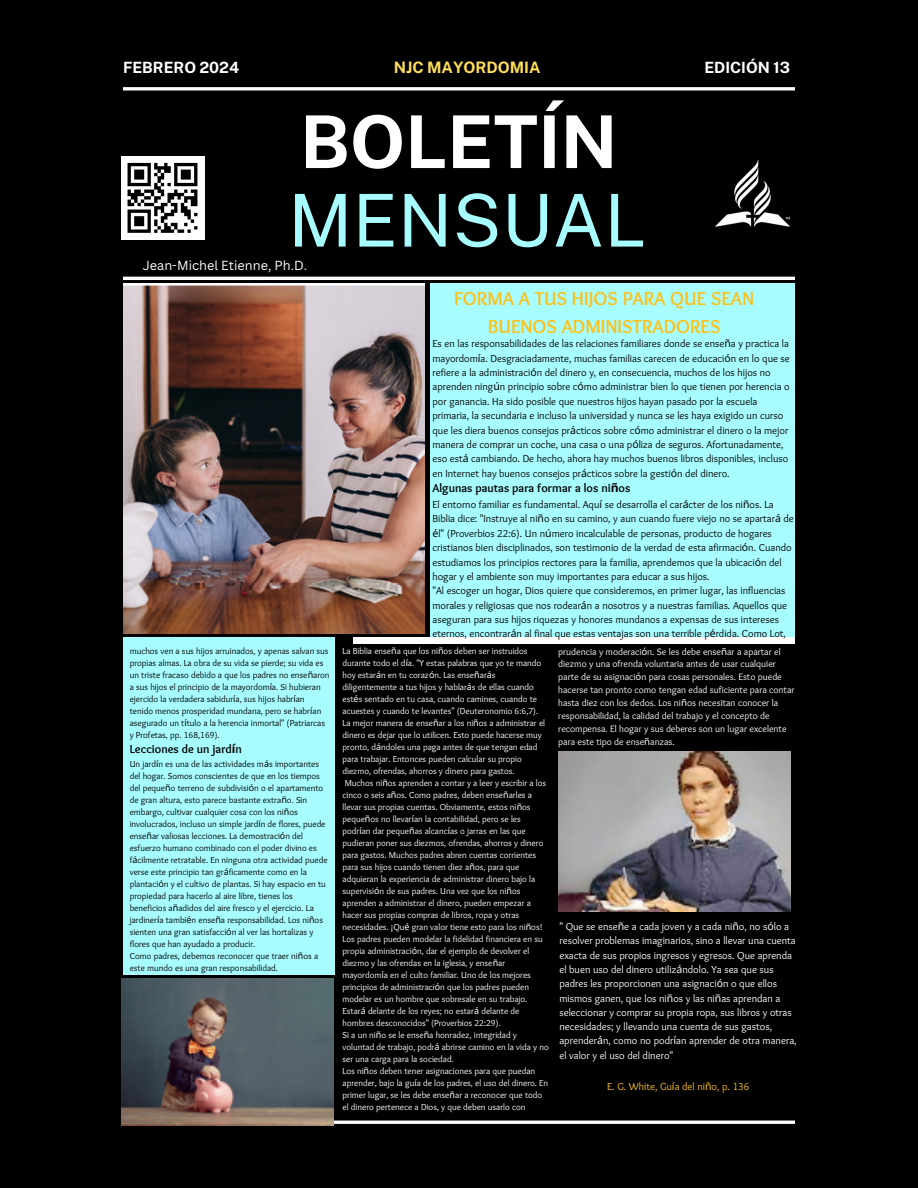
<style>
.page{position:relative;width:918px;height:1188px;background:#000}
.page>*{position:absolute;margin:0;border:0;box-sizing:border-box;transform-origin:0 0}
.t1{font:700 72.9px "Public Sans";color:#fff}
.t2{font:72.9px "Public Sans";color:#a7fcff}
.t3{font:700 19.5px/28.2px "Sukar";color:#fcc119;text-align:center}
.t4{font:700 15.75px "Public Sans";color:#ffde59}
.t5{font:700 15.45px "Public Sans";color:#fff}
.t6{font:12.75px "Canva Sans";color:#fff}
.t7{font:700 12px "Sukar";color:#000}
.t8{font:10.5px/14.4px "Sukar";color:#000}
.t9{font:10.5px/14.2px "Sukar";color:#fff}
.t10{font:10.5px "Sukar";color:#fcc119}
.t11{font:9.6px/12.9px "Sukar";color:#fff}
.t12{font:9px/12px "Sukar";color:#fff}
.t13{font:9px/12px "Sukar";color:#000}
.s1{color:#000}
.s2{font-family:"Noto Sans"}
</style>
<div class="page">
<hr style="left:123px;top:87px;width:672px;height:3px;background:#fff">
<hr style="left:123px;top:277px;width:672px;height:3px;background:#fff">
<img style="left:123px;top:283px;width:302px;height:350px">
<div style="left:430px;top:283px;width:365px;height:354px;background:#a7fcff"></div>
<div style="left:354px;top:637px;width:441px;height:6px;background:#fff"></div>
<div style="left:123px;top:637px;width:212px;height:338px;background:#a7fcff"></div>
<hr style="left:123px;top:1121px;width:672px;height:3px;background:#fff">
<div style="left:121px;top:156px;width:83px;height:83px;background:#fff"></div>
<svg style="left:128px;top:163px;width:69px;height:70px"></svg>
<img style="left:715px;top:159px;width:75px;height:68px">
<img style="left:558px;top:752px;width:232px;height:159px">
<img style="left:122px;top:978px;width:211px;height:147px">
<h2 class="t5" style="left:123px;top:59px;width:118px">FEBRERO 2024</h2>
<p class="t4" style="left:394px;top:58px;width:148px">NJC MAYORDOMIA</p>
<h5 class="t5" style="left:704px;top:59px;width:87px">EDICIÓN 13</h5>
<h1 class="t1" style="left:300px;top:99px;width:319px">BOLETÍN</h1>
<p class="t2" style="left:288px;top:177px;width:360px">MENSUAL</p>
<h6 class="t6" style="left:143px;top:256px;width:171px">Jean-Michel Etienne, Ph.D.<span class="s1">t</span></h6>
<p class="t13" style="left:130px;top:646px;width:201px">muchos ven a sus hijos arruinados, y apenas salvan sus propias almas. La obra de su vida se pierde; su vida es un triste fracaso debido a que los padres no ense<span class="s2">ñ</span>aron a sus hijos el principio de la mayordom<span class="s2">í</span>a. Si hubieran ejercido la verdadera sabidur<span class="s2">í</span>a, sus hijos habr<span class="s2">í</span>an tenido menos prosperidad mundana, pero se habr<span class="s2">í</span>an asegurado un t<span class="s2">í</span>tulo a la herencia inmortal" (Patriarcas y Profetas, pp. 168,169).</p>
<p class="t7" style="left:130px;top:742px;width:114px">Lecciones de un jard<span class="s2">í</span>n</p>
<p class="t13" style="left:130px;top:759px;width:199px">Un jard<span class="s2">í</span>n es una de las actividades m<span class="s2">á</span>s importantes del hogar. Somos conscientes de que en los tiempos del peque<span class="s2">ñ</span>o terreno de subdivisi<span class="s2">ó</span>n o el apartamento de gran altura, esto parece bastante extra<span class="s2">ñ</span>o. Sin embargo, cultivar cualquier cosa con los ni<span class="s2">ñ</span>os involucrados, incluso un simple jard<span class="s2">í</span>n de flores, puede ense<span class="s2">ñ</span>ar valiosas lecciones. La demostraci<span class="s2">ó</span>n del esfuerzo humano combinado con el poder divino es f<span class="s2">á</span>cilmente retratable. En ninguna otra actividad puede verse este principio tan gr<span class="s2">á</span>ficamente como en la plantaci<span class="s2">ó</span>n y el cultivo de plantas. Si hay espacio en tu propiedad para hacerlo al aire libre, tienes los beneficios a<span class="s2">ñ</span>adidos del aire fresco y el ejercicio. La jardiner<span class="s2">í</span>a tambi<span class="s2">é</span>n ense<span class="s2">ñ</span>a responsabilidad. Los ni<span class="s2">ñ</span>os sienten una gran satisfacci<span class="s2">ó</span>n al ver las hortalizas y flores que han ayudado a producir.</p>
<p class="t13" style="left:130px;top:951px;width:190px">Como padres, debemos reconocer que traer ni<span class="s2">ñ</span>os a este mundo es una gran responsabilidad.</p>
<h3 class="t3" style="left:454px;top:286px;width:302px">FORMA A TUS HIJOS PARA QUE SEAN<br>BUENOS ADMINISTRADORES</h3>
<h6 class="t8" style="left:433px;top:337px;width:359px">Es en las responsabilidades de las relaciones familiares donde se ense<span class="s2">ñ</span>a y practica la mayordom<span class="s2">í</span>a. Desgraciadamente, muchas familias carecen de educaci<span class="s2">ó</span>n en lo que se refiere a la administraci<span class="s2">ó</span>n del dinero y, en consecuencia, muchos de los hijos no aprenden ning<span class="s2">ú</span>n principio sobre c<span class="s2">ó</span>mo administrar bien lo que tienen por herencia o por ganancia. Ha sido posible que nuestros hijos hayan pasado por la escuela primaria, la secundaria e incluso la universidad y nunca se les haya exigido un curso que les diera buenos consejos pr<span class="s2">á</span>cticos sobre c<span class="s2">ó</span>mo administrar el dinero o la mejor manera de comprar un coche, una casa o una p<span class="s2">ó</span>liza de seguros. Afortunadamente, eso est<span class="s2">á</span> cambiando. De hecho, ahora hay muchos buenos libros disponibles, incluso en Internet hay buenos consejos pr<span class="s2">á</span>cticos sobre la gesti<span class="s2">ó</span>n del dinero.</h6>
<h6 class="t7" style="left:433px;top:481px;width:199px">Algunas pautas para formar a los ni<span class="s2">ñ</span>os</h6>
<h6 class="t8" style="left:433px;top:498px;width:363px">El entorno familiar es fundamental. Aqu<span class="s2">í</span> se desarrolla el car<span class="s2">á</span>cter de los ni<span class="s2">ñ</span>os. La Biblia dice: "Instruye al ni<span class="s2">ñ</span>o en su camino, y aun cuando fuere viejo no se apartar<span class="s2">á</span> de <span class="s2">é</span>l" (Proverbios 22:6). Un n<span class="s2">ú</span>mero incalculable de personas, producto de hogares cristianos bien disciplinados, son testimonio de la verdad de esta afirmaci<span class="s2">ó</span>n. Cuando estudiamos los principios rectores para la familia, aprendemos que la ubicaci<span class="s2">ó</span>n del hogar y el ambiente son muy importantes para educar a sus hijos.<br>"Al escoger un hogar, Dios quiere que consideremos, en primer lugar, las influencias morales y religiosas que nos rodear<span class="s2">á</span>n a nosotros y a nuestras familias. Aquellos que aseguran para sus hijos riquezas y honores mundanos a expensas de sus intereses eternos, encontrar<span class="s2">á</span>n al final que estas ventajas son una terrible p<span class="s2">é</span>rdida. Como Lot,</h6>
<p class="t12" style="left:343px;top:646px;width:200px">La Biblia ense<span class="s2">ñ</span>a que los ni<span class="s2">ñ</span>os deben ser instruidos durante todo el d<span class="s2">í</span>a. "Y estas palabras que yo te mando hoy estar<span class="s2">á</span>n en tu coraz<span class="s2">ó</span>n. Las ense<span class="s2">ñ</span>ar<span class="s2">á</span>s diligentemente a tus hijos y hablar<span class="s2">á</span>s de ellas cuando est<span class="s2">é</span>s sentado en tu casa, cuando camines, cuando te acuestes y cuando te levantes" (Deuteronomio 6:6,7).</p>
<p class="t12" style="left:343px;top:718px;width:204px">La mejor manera de ense<span class="s2">ñ</span>ar a los ni<span class="s2">ñ</span>os a administrar el dinero es dejar que lo utilicen. Esto puede hacerse muy pronto, d<span class="s2">á</span>ndoles una paga antes de que tengan edad para trabajar. Entonces pueden calcular su propio diezmo, ofrendas, ahorros y dinero para gastos.</p>
<p class="t12" style="left:343px;top:778px;width:205px">Muchos ni<span class="s2">ñ</span>os aprenden a contar y a leer y escribir a los cinco o seis a<span class="s2">ñ</span>os. Como padres, deben ense<span class="s2">ñ</span>arles a llevar sus propias cuentas. Obviamente, estos ni<span class="s2">ñ</span>os peque<span class="s2">ñ</span>os no llevar<span class="s2">í</span>an la contabilidad, pero se les podr<span class="s2">í</span>an dar peque<span class="s2">ñ</span>as alcanc<span class="s2">í</span>as o jarras en las que pudieran poner sus diezmos, ofrendas, ahorros y dinero para gastos. Muchos padres abren cuentas corrientes para sus hijos cuando tienen diez a<span class="s2">ñ</span>os, para que adquieran la experiencia de administrar dinero bajo la supervisi<span class="s2">ó</span>n de sus padres. Una vez que los ni<span class="s2">ñ</span>os aprenden a administrar el dinero, pueden empezar a hacer sus propias compras de libros, ropa y otras necesidades. <span class="s2">¡</span>Qu<span class="s2">é</span> gran valor tiene esto para los ni<span class="s2">ñ</span>os!<br>Los padres pueden modelar la fidelidad financiera en su propia administraci<span class="s2">ó</span>n, dar el ejemplo de devolver el diezmo y las ofrendas en la iglesia, y ense<span class="s2">ñ</span>ar mayordom<span class="s2">í</span>a en el culto familiar. Uno de los mejores principios de administraci<span class="s2">ó</span>n que los padres pueden modelar es un hombre que sobresale en su trabajo.<br>Estar<span class="s2">á</span> delante de los reyes; no estar<span class="s2">á</span> delante de hombres desconocidos" (Proverbios 22:29).</p>
<p class="t12" style="left:343px;top:1030px;width:208px">Si a un ni<span class="s2">ñ</span>o se le ense<span class="s2">ñ</span>a honradez, integridad y voluntad de trabajo, podr<span class="s2">á</span> abrirse camino en la vida y no ser una carga para la sociedad.</p>
<p class="t12" style="left:343px;top:1066px;width:207px">Los ni<span class="s2">ñ</span>os deben tener asignaciones para que puedan aprender, bajo la gu<span class="s2">í</span>a de los padres, el uso del dinero. En primer lugar, se les debe ense<span class="s2">ñ</span>ar a reconocer que todo el dinero pertenece a Dios, y que deben usarlo con</p>
<h6 class="t11" style="left:558px;top:646px;width:238px">prudencia y moderaci<span class="s2">ó</span>n. Se les debe ense<span class="s2">ñ</span>ar a apartar el diezmo y una ofrenda voluntaria antes de usar cualquier parte de su asignaci<span class="s2">ó</span>n para cosas personales. Esto puede hacerse tan pronto como tengan edad suficiente para contar hasta diez con los dedos. Los ni<span class="s2">ñ</span>os necesitan conocer la responsabilidad, la calidad del trabajo y el concepto de recompensa. El hogar y sus deberes son un lugar excelente para este tipo de ense<span class="s2">ñ</span>anzas.</h6>
<p class="t9" style="left:559px;top:920px;width:239px">" Que se ense<span class="s2">ñ</span>e a cada joven y a cada ni<span class="s2">ñ</span>o, no s<span class="s2">ó</span>lo a resolver problemas imaginarios, sino a llevar una cuenta exacta de sus propios ingresos y egresos. Que aprenda el buen uso del dinero utiliz<span class="s2">á</span>ndolo. Ya sea que sus padres les proporcionen una asignaci<span class="s2">ó</span>n o que ellos mismos ganen, que los ni<span class="s2">ñ</span>os y las ni<span class="s2">ñ</span>as aprendan a seleccionar y comprar su propia ropa, sus libros y otras necesidades; y llevando una cuenta de sus gastos, aprender<span class="s2">á</span>n, como no podr<span class="s2">í</span>an aprender de otra manera, el valor y el uso del dinero"</p>
<p class="t10" style="left:607px;top:1080px;width:144px">E. G. White, Gu<span class="s2">í</span>a del ni<span class="s2">ñ</span>o, p. 136</p>
</div>
